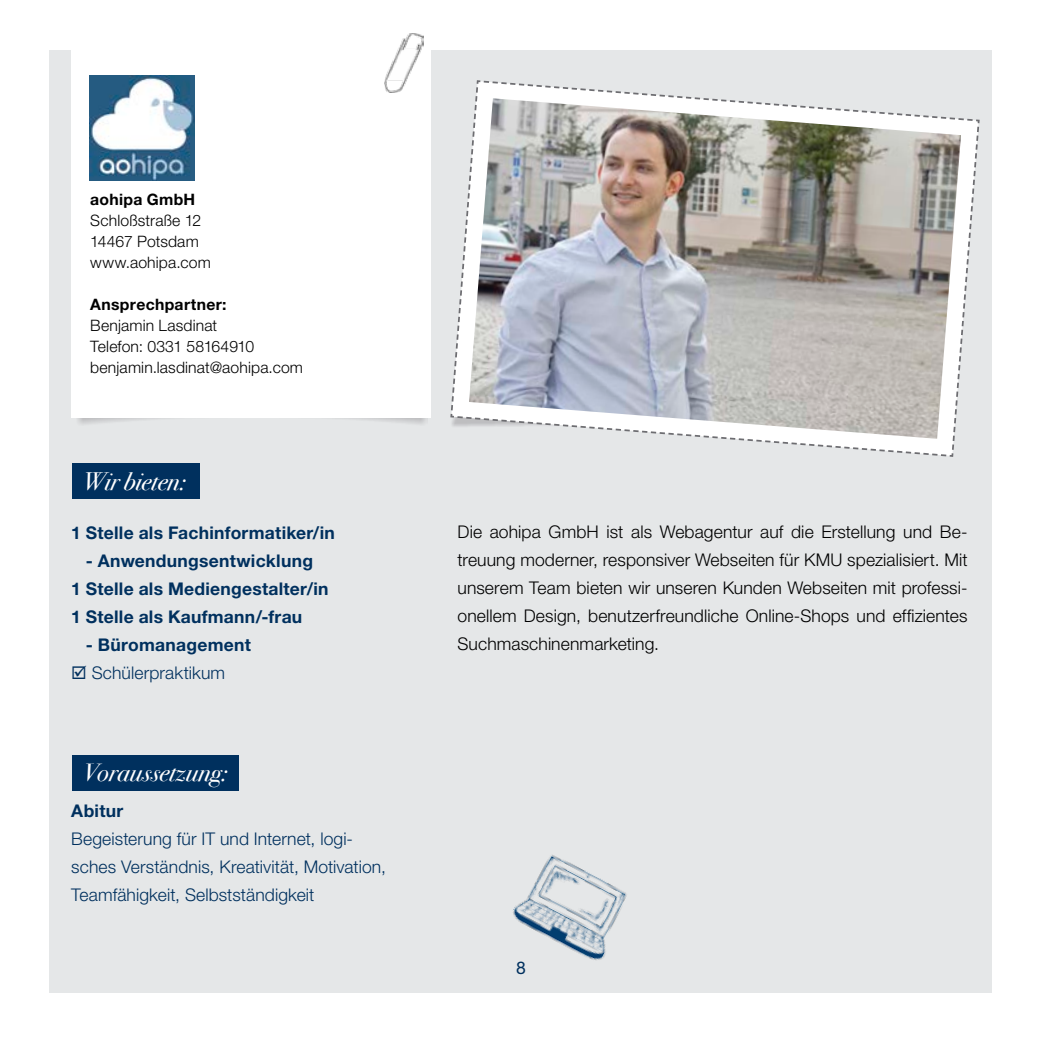
<style>
.page{position:relative;width:1042px;height:1042px;background:#fff}
.page>*{position:absolute;margin:0;border:0;box-sizing:border-box;transform-origin:0 0}
.t1{font:italic 25.2px "Bodoni Svty Two ITCTT";color:#fff}
.t2{font:300 17.5px/28px "Helvetica Neue LT Std";letter-spacing:.005em;color:#000;text-align:justify}
.t3{font:700 17.5px/28px "Helvetica Neue LT Std";letter-spacing:.015em;color:#00305e}
.t4{font:300 17.5px/28px "Helvetica Neue LT Std";letter-spacing:.005em;color:#00305e}
.t5{font:17.5px "Helvetica Neue LT Std";color:#00305e}
.t6{font:300 15.75px/21px "Helvetica Neue LT Std";letter-spacing:.01em;color:#000}
.t7{font:700 15.75px "Helvetica Neue LT Std";letter-spacing:.02em;color:#000}
</style>
<div class="page">
<div style="left:50px;top:50px;width:942px;height:942px;background:#e5e7e8"></div>
<div style="left:71px;top:50px;width:360px;height:368px;background:#fff"></div>
<img style="left:384px;top:33px;width:40px;height:59px">
<svg style="left:450px;top:80px;width:530px;height:377px"></svg>
<div style="left:72px;top:463px;width:128px;height:36px;background:#00305e"></div>
<img style="left:469px;top:98px;width:492px;height:341px">
<div style="left:72px;top:755px;width:167px;height:36px;background:#00305e"></div>
<img style="left:513px;top:855px;width:114px;height:105px">
<img style="left:89px;top:75px;width:105px;height:105px">
<p class="t7" style="left:90px;top:189px;width:106px">aohipa GmbH</p>
<p class="t6" style="left:90px;top:209px;width:122px">Schloßstraße 12<br>14467 Potsdam www.aohipa.com</p>
<p class="t7" style="left:90px;top:294px;width:138px">Ansprechpartner:</p>
<p class="t6" style="left:90px;top:314px;width:214px">Benjamin Lasdinat<br>Telefon: 0331 58164910 benjamin.lasdinat@aohipa.com</p>
<h1 class="t1" style="left:83px;top:459px;width:104px">Wir bieten:</h1>
<p class="t3" style="left:71px;top:518px;width:265px">1 Stelle als Fachinformatiker/in</p>
<p class="t3" style="left:71px;top:546px;width:259px;text-indent:15px">- Anwendungsentwicklung<br>1 Stelle als Mediengestalter/in<br>1 Stelle als Kaufmann/-frau</p>
<p class="t3" style="left:86px;top:630px;width:166px">- Büromanagement</p>
<p class="t4" style="left:71px;top:658px;width:155px">☑ Schülerpraktikum</p>
<h1 class="t1" style="left:83px;top:751px;width:146px">Voraussetzung:</h1>
<p class="t3" style="left:71px;top:796px;width:54px">Abitur</p>
<p class="t4" style="left:71px;top:824px;width:316px">Begeisterung für IT und Internet, logi&shy;sches Verständnis, Kreativität, Motivation,<br>Teamfähigkeit, Selbstständigkeit</p>
<p class="t2" style="left:457px;top:518px;width:511px">Die aohipa GmbH ist als Webagentur auf die Erstellung und Be&shy;treuung moderner, responsiver Webseiten für KMU spezialisiert. Mit unserem Team bieten wir unseren Kunden Webseiten mit professi&shy;onellem Design, benutzerfreundliche Online-Shops und effizientes Suchmaschinenmarketing.</p>
<p class="t5" style="left:516px;top:957px;width:11px">8</p>
</div>
